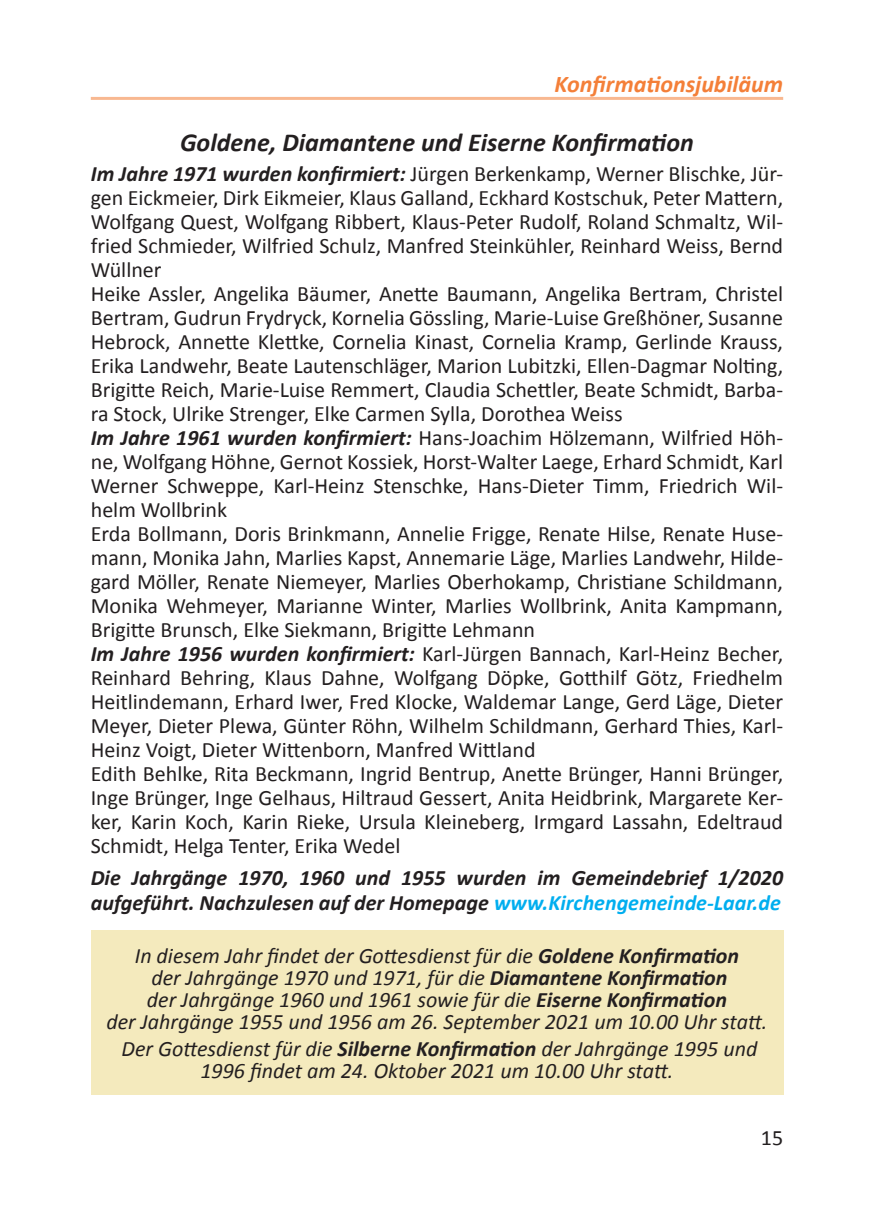
<style>
.page{position:relative;width:874px;height:1225px;background:#fff}
.page>*{position:absolute;margin:0;border:0;box-sizing:border-box;transform-origin:0 0}
.t1{font:italic 700 26px "Calibri";color:#231f20}
.t2{font:italic 700 24px "Calibri";color:#f47f38}
.t3{font:22px/24px "Calibri";color:#231f20}
.t4{font:italic 22px/22px "Calibri";color:#231f20;text-align:center}
.t5{font:italic 700 22px/24.6px "Calibri";color:#231f20}
.s1{font-weight:700;font-style:italic}
.s2{color:#00aeef}
.s3{font-weight:700}
</style>
<div class="page">
<hr style="left:91px;top:97px;width:691px;height:3px;background:#f47f38">
<div style="left:91px;top:930px;width:691px;height:164px;background:#f4eabd"></div>
<p class="t2" style="left:554px;top:68px;width:230px">Konfirmationsjubiläum</p>
<p class="t1" style="left:180px;top:126px;width:515px">Goldene, Diamantene und Eiserne Konfirmation</p>
<p class="t3" style="left:91px;top:162px;width:693px"><span class="s1">Im Jahre 1971 wurden konfirmiert:</span> Jürgen Berkenkamp, Werner Blischke, Jür&shy;gen Eickmeier, Dirk Eikmeier, Klaus Galland, Eckhard Kostschuk, Peter Mattern, Wolfgang Quest, Wolfgang Ribbert, Klaus-Peter Rudolf, Roland Schmaltz, Wil&shy;fried Schmieder, Wilfried Schulz, Manfred Steinkühler, Reinhard Weiss, Bernd Wüllner<br>Heike Assler, Angelika Bäumer, Anette Baumann, Angelika Bertram, Christel Bertram, Gudrun Frydryck, Kornelia Gössling, Marie-Luise Greßhöner, Susanne Hebrock, Annette Klettke, Cornelia Kinast, Cornelia Kramp, Gerlinde Krauss, Erika Landwehr, Beate Lautenschläger, Marion Lubitzki, Ellen-Dagmar Nolting, Brigitte Reich, Marie-Luise Remmert, Claudia Schettler, Beate Schmidt, Barba&shy;ra Stock, Ulrike Strenger, Elke Carmen Sylla, Dorothea Weiss<br><span class="s1">Im Jahre 1961 wurden konfirmiert:</span> Hans-Joachim Hölzemann, Wilfried Höh&shy;ne, Wolfgang Höhne, Gernot Kossiek, Horst-Walter Laege, Erhard Schmidt, Karl Werner Schweppe, Karl-Heinz Stenschke, Hans-Dieter Timm, Friedrich Wil&shy;helm Wollbrink<br>Erda Bollmann, Doris Brinkmann, Annelie Frigge, Renate Hilse, Renate Huse&shy;mann, Monika Jahn, Marlies Kapst, Annemarie Läge, Marlies Landwehr, Hilde&shy;gard Möller, Renate Niemeyer, Marlies Oberhokamp, Christiane Schildmann, Monika Wehmeyer, Marianne Winter, Marlies Wollbrink, Anita Kampmann, Brigitte Brunsch, Elke Siekmann, Brigitte Lehmann<br><span class="s1">Im Jahre 1956 wurden konfirmiert:</span> Karl-Jürgen Bannach, Karl-Heinz Becher, Reinhard Behring, Klaus Dahne, Wolfgang Döpke, Gotthilf Götz, Friedhelm Heitlindemann, Erhard Iwer, Fred Klocke, Waldemar Lange, Gerd Läge, Dieter Meyer, Dieter Plewa, Günter Röhn, Wilhelm Schildmann, Gerhard Thies, Karl-Heinz Voigt, Dieter Wittenborn, Manfred Wittland<br>Edith Behlke, Rita Beckmann, Ingrid Bentrup, Anette Brünger, Hanni Brünger, Inge Brünger, Inge Gelhaus, Hiltraud Gessert, Anita Heidbrink, Margarete Ker&shy;ker, Karin Koch, Karin Rieke, Ursula Kleineberg, Irmgard Lassahn, Edeltraud Schmidt, Helga Tenter, Erika Wedel</p>
<p class="t5" style="left:91px;top:865px;width:693px">Die Jahrgänge 1970, 1960 und 1955 wurden im Gemeindebrief 1/2020 aufgeführt. Nachzulesen auf der Homepage <span class="s2">www.Kirchengemeinde-Laar.de</span></p>
<p class="t4" style="left:106px;top:943px;width:662px">In diesem Jahr findet der Gottesdienst für die <span class="s3">Goldene Konfirmation<br></span>der Jahrgänge 1970 und 1971, für die <span class="s3">Diamantene Konfirmation<br></span>der Jahrgänge 1960 und 1961 sowie für die <span class="s3">Eiserne Konfirmation<br></span>der Jahrgänge 1955 und 1956 am 26. September 2021 um 10.00 Uhr statt.</p>
<p class="t4" style="left:121px;top:1037px;width:637px">Der Gottesdienst für die <span class="s3">Silberne Konfirmation</span> der Jahrgänge 1995 und<br>1996 findet am 24. Oktober 2021 um 10.00 Uhr statt.</p>
<p class="t3" style="left:760px;top:1125px;width:24px">15</p>
</div>
